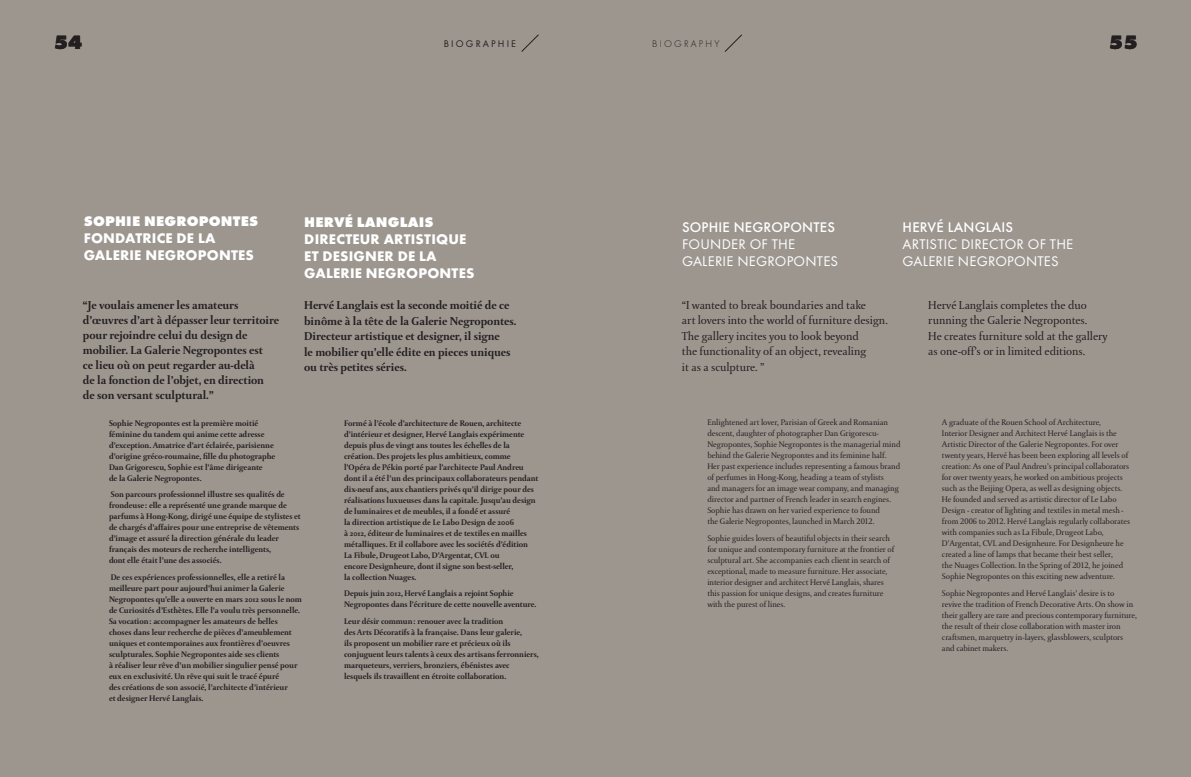
<style>
.page{position:relative;width:1191px;height:777px;background:#9c968f}
.page>*{position:absolute;margin:0;border:0;box-sizing:border-box;transform-origin:0 0}
.t1{font:700 20px "Futura TOT Extr";color:#231f20}
.Texte_CRT_FR{font:700 14.5px/17px "Futura TOT";letter-spacing:.015em;color:#fff}
.Texte_CRT_FR-2{font:14.5px/17px "Futura TOT";letter-spacing:.015em;color:#fff}
.Texte_CRT_FR-3{font:700 14.5px "Futura TOT Extr";letter-spacing:.015em;color:#fff}
.Texte_CRT_FR-4{font:500 14.5px "Futura TOT";letter-spacing:.015em;color:#fff}
.Texte_CRT_FR-5{font:700 12px/15px "DTL Paradox ST";color:#231f20}
.Texte_CRT_FR-6{font:12px/15.5px "DTL Paradox T";letter-spacing:-.005em;color:#231f20}
.t2{font:10px "Futura TOT";letter-spacing:.215em;color:#231f20}
.t3{font:10px "Futura TOT Ligh";letter-spacing:.215em;color:#231f20}
.Texte_CRT_FR-7{font:700 8.5px/11px "DTL Paradox ST";color:#231f20}
.Texte_CRT_FR-8{font:8.5px/11px "DTL Paradox T";letter-spacing:-.005em;color:#231f20}
</style>
<div class="page">
<svg style="left:724px;top:34px;width:18px;height:18px"></svg>
<svg style="left:521px;top:34px;width:18px;height:18px"></svg>
<h1 class="t1" style="left:54px;top:30px;width:30px">54</h1>
<p class="t2" style="left:444px;top:37px;width:74px">BIOGRAPHIE</p>
<p class="t3" style="left:652px;top:38px;width:69px">BIOGRAPHY</p>
<h1 class="t1" style="left:1109px;top:30px;width:30px">55</h1>
<p class="Texte_CRT_FR-3" style="left:84px;top:212px;width:176px">SOPHIE NEGROPONTES</p>
<p class="Texte_CRT_FR" style="left:84px;top:229px;width:172px">FONDATRICE DE LA<br>GALERIE NEGROPONTES</p>
<p class="Texte_CRT_FR-3" style="left:304px;top:213px;width:131px">HERVÉ LANGLAIS</p>
<p class="Texte_CRT_FR" style="left:304px;top:230px;width:172px">DIRECTEUR ARTISTIQUE<br>ET DESIGNER DE LA<br>GALERIE NEGROPONTES</p>
<p class="Texte_CRT_FR-4" style="left:682px;top:219px;width:154px">SOPHIE NEGROPONTES</p>
<p class="Texte_CRT_FR-2" style="left:682px;top:235px;width:158px">FOUNDER OF THE<br>GALERIE NEGROPONTES</p>
<p class="Texte_CRT_FR-4" style="left:902px;top:219px;width:112px">HERVÉ LANGLAIS</p>
<p class="Texte_CRT_FR-2" style="left:902px;top:235px;width:172px">ARTISTIC DIRECTOR OF THE<br>GALERIE NEGROPONTES</p>
<p class="Texte_CRT_FR-5" style="left:304px;top:297px;width:214px;line-height:15.5px">Hervé Langlais est la seconde moitié de ce binôme à la tête de la Galerie Negropontes.<br>Directeur artistique et designer, il signe<br>le mobilier qu’elle édite en pieces uniques ou très petites séries.</p>
<p class="Texte_CRT_FR-6" style="left:928px;top:297px;width:181px">Hervé Langlais completes the duo running the Galerie Negropontes.<br>He creates furniture sold at the gallery as one-off’s or in limited editions.</p>
<p class="Texte_CRT_FR-5" style="left:83px;top:298px;width:198px">“Je voulais amener les amateurs d’œuvres d’art à dépasser leur territoire pour rejoindre celui du design de mobilier. La Galerie Negropontes est<br>ce lieu où on peut regarder au-delà<br>de la fonction de l’objet, en direction<br>de son versant sculptural.”</p>
<p class="Texte_CRT_FR-6" style="left:682px;top:297px;width:207px">“I wanted to break boundaries and take<br>art lovers into the world of furniture design.<br>The gallery incites you to look beyond<br>the functionality of an object, revealing<br>it as a sculpture. ”</p>
<p class="Texte_CRT_FR-7" style="left:109px;top:417px;width:168px">Sophie Negropontes est la première moitié féminine du tandem qui anime cette adresse d’exception. Amatrice d’art éclairée, parisienne d’origine gréco-roumaine, fille du photographe Dan Grigorescu, Sophie est l’âme dirigeante<br>de la Galerie Negropontes.</p>
<p class="Texte_CRT_FR-7" style="left:109px;top:489px;width:193px">Son parcours professionnel illustre ses qualités de frondeuse : elle a représenté une grande marque de parfums à Hong-Kong, dirigé une équipe de stylistes et de chargés d’affaires pour une entreprise de vêtements d’image et assuré la direction générale du leader français des moteurs de recherche intelligents,<br>dont elle était l’une des associés.</p>
<p class="Texte_CRT_FR-7" style="left:109px;top:572px;width:194px">De ces expériences professionnelles, elle a retiré la meilleure part pour aujourd’hui animer la Galerie Negropontes qu’elle a ouverte en mars 2012 sous le nom de Curiosités d’Esthètes. Elle l’a voulu très personnelle.<br>Sa vocation: accompagner les amateurs de belles choses dans leur recherche de pièces d’ameublement uniques et contemporaines aux frontières d’oeuvres sculpturales. Sophie Negropontes aide ses clients<br>à réaliser leur rêve d’un mobilier singulier pensé pour eux en exclusivité. Un rêve qui suit le tracé épuré<br>des créations de son associé, l’architecte d’intérieur<br>et designer Hervé Langlais.</p>
<p class="Texte_CRT_FR-7" style="left:344px;top:417px;width:196px">Formé à l’école d’architecture de Rouen, architecte d’intérieur et designer, Hervé Langlais expérimente depuis plus de vingt ans toutes les échelles de la création. Des projets les plus ambitieux, comme l’Opéra de Pékin porté par l’architecte Paul Andreu dont il a été l’un des principaux collaborateurs pendant dix-neuf ans, aux chantiers privés qu’il dirige pour des réalisations luxueuses dans la capitale. Jusqu’au design de luminaires et de meubles, il a fondé et assuré<br>la direction artistique de Le Labo Design de 2006<br>à 2012, éditeur de luminaires et de textiles en mailles métalliques. Et il collabore avec les sociétés d’édition La Fibule, Drugeot Labo, D’Argentat, CVL ou<br>encore Designheure, dont il signe son best-seller,<br>la collection Nuages.</p>
<p class="Texte_CRT_FR-7" style="left:344px;top:588px;width:194px">Depuis juin 2012, Hervé Langlais a rejoint Sophie<br>Negropontes dans l’écriture de cette nouvelle aventure.</p>
<p class="Texte_CRT_FR-7" style="left:344px;top:616px;width:196px">Leur désir commun: renouer avec la tradition<br>des Arts Décoratifs à la française. Dans leur galerie,<br>ils proposent un mobilier rare et précieux où ils conjuguent leurs talents à ceux des artisans ferronniers, marqueteurs, verriers, bronziers, ébénistes avec lesquels ils travaillent en étroite collaboration.</p>
<p class="Texte_CRT_FR-8" style="left:707px;top:417px;width:195px">Enlightened art lover, Parisian of Greek and Romanian descent, daughter of photographer Dan Grigorescu-Negropontes, Sophie Negropontes is the managerial mind behind the Galerie Negropontes and its feminine half.<br>Her past experience includes representing a famous brand of perfumes in Hong-Kong, heading a team of stylists<br>and managers for an image wear company, and managing director and partner of French leader in search engines.<br>Sophie has drawn on her varied experience to found<br>the Galerie Negropontes, launched in March 2012.</p>
<p class="Texte_CRT_FR-8" style="left:707px;top:533px;width:188px">Sophie guides lovers of beautiful objects in their search for unique and contemporary furniture at the frontier of sculptural art. She accompanies each client in search of exceptional, made to measure furniture. Her associate, interior designer and architect Hervé Langlais, shares this passion for unique designs, and creates furniture with the purest of lines.</p>
<p class="Texte_CRT_FR-8" style="left:942px;top:417px;width:190px">A graduate of the Rouen School of Architecture,<br>Interior Designer and Architect Hervé Langlais is the Artistic Director of the Galerie Negropontes. For over twenty years, Hervé has been been exploring all levels of creation: As one of Paul Andreu’s principal collaborators for over twenty years, he worked on ambitious projects such as the Beijing Opera, as well as designing objects.<br>He founded and served as artistic director of Le Labo Design - creator of lighting and textiles in metal mesh&shy;from 2006 to 2012. Hervé Langlais regularly collaborates with companies such as La Fibule, Drugeot Labo, D’Argentat, CVL and Designheure. For Designheure he created a line of lamps that became their best seller,<br>the Nuages Collection. In the Spring of 2012, he joined Sophie Negropontes on this exciting new adventure.</p>
<p class="Texte_CRT_FR-8" style="left:942px;top:588px;width:196px">Sophie Negropontes and Hervé Langlais’ desire is to<br>revive the tradition of French Decorative Arts. On show in their gallery are rare and precious contemporary furniture, the result of their close collaboration with master iron craftsmen, marquetry in-layers, glassblowers, sculptors and cabinet makers.</p>
</div>
